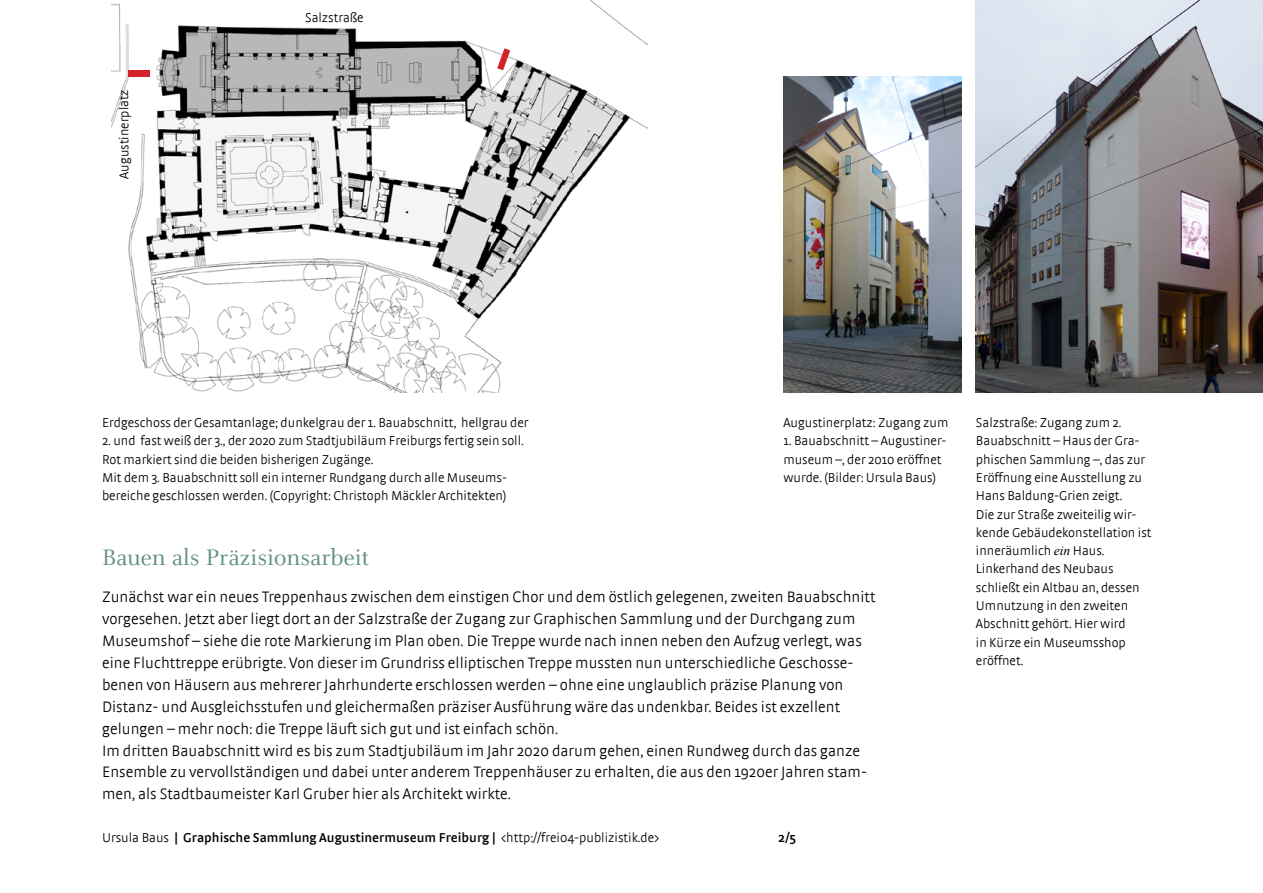
<style>
.page{position:relative;width:1263px;height:893px;background:#fff}
.page>*{position:absolute;margin:0;border:0;box-sizing:border-box;transform-origin:0 0}
.t1{font:24.75px "Celeste";color:#629081}
.t2{font:300 15.9px/21.9px "Strada";letter-spacing:.005em;color:#000}
.t3{font:300 13.5px/18.3px "Strada";color:#000}
.t4{font:600 13.5px "Strada";color:#000}
.s1{font-weight:300}
.s2{font-family:"Times New Roman";font-weight:400;font-style:italic}
</style>
<div class="page">
<img style="left:112px;top:0;width:535px;height:393px">
<div style="left:129px;top:70px;width:21px;height:7px;background:#d2232a"></div>
<svg style="left:497px;top:48px;width:13px;height:22px"></svg>
<img style="left:783px;top:77px;width:178px;height:316px">
<img style="left:976px;top:0;width:287px;height:393px">
<p class="t3" style="left:115px;top:179px;width:91px;rotate:-90deg">Augustinerplatz</p>
<p class="t3" style="left:305px;top:8px;width:60px">Salzstraße</p>
<p class="t3" style="left:102px;top:413px;width:428px">Erdgeschoss der Gesamtanlage; dunkelgrau der 1. Bauabschnitt, hellgrau der</p>
<p class="t3" style="left:102px;top:431px;width:423px">2. und fast weiß der 3., der 2020 zum Stadtjubiläum Freiburgs fertig sein soll.<br>Rot markiert sind die beiden bisherigen Zugänge.<br>Mit dem 3. Bauabschnitt soll ein interner Rundgang durch alle Museums&shy;bereiche geschlossen werden. (Copyright: Christoph Mäckler Architekten)</p>
<p class="t3" style="left:783px;top:413px;width:166px">Augustinerplatz: Zugang zum</p>
<p class="t3" style="left:783px;top:431px;width:165px">1. Bauabschnitt – Augustiner&shy;museum –, der 2010 eröffnet wurde. (Bilder: Ursula Baus)</p>
<h1 class="t1" style="left:102px;top:544px;width:269px">Bauen als Präzisionsarbeit</h1>
<p class="t2" style="left:102px;top:586px;width:775px">Zunächst war ein neues Treppenhaus zwischen dem einstigen Chor und dem östlich gelegenen, zweiten Bauabschnitt vorgesehen. Jetzt aber liegt dort an der Salzstraße der Zugang zur Graphischen Sammlung und der Durchgang zum Museumshof – siehe die rote Markierung im Plan oben. Die Treppe wurde nach innen neben den Aufzug verlegt, was eine Fluchttreppe erübrigte. Von dieser im Grundriss elliptischen Treppe mussten nun unterschiedliche Geschosse&shy;benen von Häusern aus mehrerer Jahrhunderte erschlossen werden – ohne eine unglaublich präzise Planung von Distanz- und Ausgleichsstufen und gleichermaßen präziser Ausführung wäre das undenkbar. Beides ist exzellent gelungen – mehr noch: die Treppe läuft sich gut und ist einfach schön.<br>Im dritten Bauabschnitt wird es bis zum Stadtjubiläum im Jahr 2020 darum gehen, einen Rundweg durch das ganze Ensemble zu vervollständigen und dabei unter anderem Treppenhäuser zu erhalten, die aus den 1920er Jahren stam&shy;men, als Stadtbaumeister Karl Gruber hier als Architekt wirkte.</p>
<p class="t4" style="left:102px;top:829px;width:559px"><span class="s1">Ursula Baus</span> | Graphische Sammlung Augustinermuseum Freiburg | <span class="s1">&lt;http://frei04-publizistik.de&gt;</span></p>
<p class="t4" style="left:778px;top:829px;width:19px">2/5</p>
<p class="t3" style="left:976px;top:413px;width:177px">Salzstraße: Zugang zum 2.<br>Bauabschnitt – Haus der Gra&shy;phischen Sammlung –, das zur<br>Eröffnung eine Ausstellung zu<br>Hans Baldung-Grien zeigt.<br>Die zur Straße zweiteilig wir&shy;kende Gebäudekonstellation ist inneräumlich <span class="s2">ein</span> Haus.<br>Linkerhand des Neubaus schließt ein Altbau an, dessen<br>Umnutzung in den zweiten<br>Abschnitt gehört. Hier wird<br>in Kürze ein Museumsshop eröffnet.</p>
</div>
